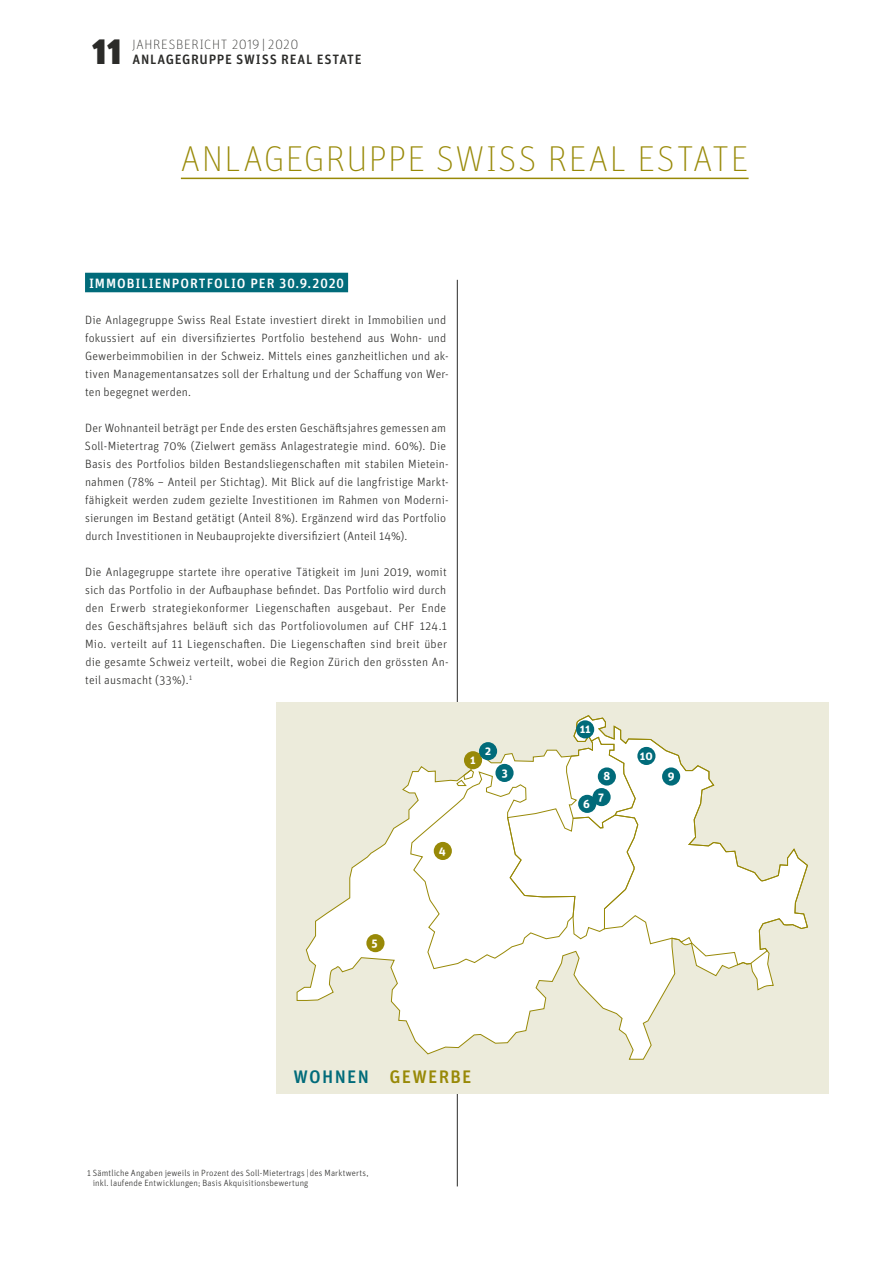
<style>
.page{position:relative;width:893px;height:1263px;background:#fff}
.page>*{position:absolute;margin:0;border:0;box-sizing:border-box;transform-origin:0 0}
.t1{font:100 36px "Unit Pro";letter-spacing:.035em;color:#988907}
.t2{font:900 35.25px "Unit Pro";color:#2b2b29}
.t3{font:500 18.15px "Unit Pro";letter-spacing:.07em;color:#988907}
.t4{font:500 13.5px "Unit Pro";letter-spacing:.065em;color:#fff}
.t5{font:500 13.5px "Unit Pro";letter-spacing:.05em;color:#2b2b29}
.t6{font:100 13.5px "Unit Pro";letter-spacing:.05em;color:#2b2b29}
.t7{font:300 12px/18px "Unit Pro";letter-spacing:.015em;color:#2b2b29}
.t8{font:700 11.55px "Unit Pro";color:#fff}
.t9{font:300 9px/10.8px "Unit Pro";letter-spacing:.015em;color:#2b2b29}
.s1{color:#016b7a}
</style>
<div class="page">
<hr style="left:457px;top:280px;width:1px;height:906px;background:#2b2b29">
<div style="left:85px;top:273px;width:263px;height:19px;background:#016b7a"></div>
<hr style="left:181px;top:178px;width:568px;height:1px;background:#988907">
<div style="left:276px;top:702px;width:553px;height:392px;background:#ecebdb"></div>
<svg style="left:296px;top:778px;width:478px;height:282px"></svg>
<svg style="left:573px;top:716px;width:235px;height:250px"></svg>
<svg style="left:410px;top:736px;width:229px;height:233px;background:#f9f9f3"></svg>
<div style="left:464px;top:751px;width:18px;height:18px;background:#988907;border-radius:50%"></div>
<div style="left:479px;top:742px;width:18px;height:18px;background:#016b7a;border-radius:50%"></div>
<div style="left:495px;top:764px;width:19px;height:18px;background:#016b7a;border-radius:50%"></div>
<div style="left:434px;top:842px;width:18px;height:18px;background:#988907;border-radius:50%"></div>
<div style="left:366px;top:934px;width:18px;height:18px;background:#988907;border-radius:50%"></div>
<div style="left:578px;top:795px;width:18px;height:18px;background:#016b7a;border-radius:50%"></div>
<div style="left:592px;top:788px;width:19px;height:18px;background:#016b7a;border-radius:50%"></div>
<div style="left:598px;top:767px;width:18px;height:18px;background:#016b7a;border-radius:50%"></div>
<div style="left:662px;top:767px;width:18px;height:18px;background:#016b7a;border-radius:50%"></div>
<div style="left:637px;top:747px;width:18px;height:18px;background:#016b7a;border-radius:50%"></div>
<div style="left:576px;top:720px;width:18px;height:18px;background:#016b7a;border-radius:50%"></div>
<h2 class="t2" style="left:92px;top:25px;width:33px">11</h2>
<p class="t6" style="left:133px;top:36px;width:167px">JAHRESBERICHT 2019 | 2020</p>
<p class="t5" style="left:133px;top:49px;width:231px">ANLAGEGRUPPE SWISS REAL ESTATE</p>
<h1 class="t1" style="left:181px;top:137px;width:569px">ANLAGEGRUPPE SWISS REAL ESTATE</h1>
<p class="t4" style="left:89px;top:274px;width:256px">IMMOBILIENPORTFOLIO PER 30.9.2020</p>
<p class="t7" style="left:85px;top:311px;width:365px">Die Anlagegruppe Swiss Real Estate investiert direkt in Immobilien und fokussiert auf ein diversifiziertes Portfolio bestehend aus Wohn- und Gewerbeimmobilien in der Schweiz. Mittels eines ganzheitlichen und ak&shy;tiven Managementansatzes soll der Erhaltung und der Schaffung von Wer&shy;ten begegnet werden.</p>
<p class="t7" style="left:85px;top:419px;width:365px">Der Wohnanteil beträgt per Ende des ersten Geschäftsjahres gemessen am Soll-Mietertrag 70% (Zielwert gemäss Anlagestrategie mind. 60%). Die Basis des Portfolios bilden Bestandsliegenschaften mit stabilen Mietein&shy;nahmen (78% – Anteil per Stichtag). Mit Blick auf die langfristige Markt&shy;fähigkeit werden zudem gezielte Investitionen im Rahmen von Moderni&shy;sierungen im Bestand getätigt (Anteil 8%). Ergänzend wird das Portfolio durch Investitionen in Neubauprojekte diversifiziert (Anteil 14%).</p>
<p class="t7" style="left:85px;top:563px;width:365px">Die Anlagegruppe startete ihre operative Tätigkeit im Juni 2019, womit sich das Portfolio in der Aufbauphase befindet. Das Portfolio wird durch den Erwerb strategiekonformer Liegenschaften ausgebaut. Per Ende des Geschäftsjahres beläuft sich das Portfoliovolumen auf CHF 124.1<br>Mio. verteilt auf 11 Liegenschaften. Die Liegenschaften sind breit über die gesamte Schweiz verteilt, wobei die Region Zürich den grössten An&shy;teil ausmacht (33%).<sup>1</sup></p>
<p class="t8" style="left:470px;top:751px;width:7px">1</p>
<p class="t8" style="left:485px;top:742px;width:8px">2</p>
<p class="t8" style="left:502px;top:764px;width:7px">3</p>
<p class="t8" style="left:439px;top:842px;width:9px">4</p>
<p class="t8" style="left:371px;top:934px;width:8px">5</p>
<h3 class="t3" style="left:293px;top:1064px;width:179px"><span class="s1">WOHNEN</span> GEWERBE</h3>
<p class="t9" style="left:93px;top:1167px;width:277px;text-indent:-6px">1 Sämtliche Angaben jeweils in Prozent des Soll-Mietertrags |des Marktwerts, inkl. laufende Entwicklungen; Basis Akquisitionsbewertung</p>
<p class="t8" style="left:580px;top:721px;width:13px">11</p>
<p class="t8" style="left:583px;top:795px;width:8px">6</p>
<p class="t8" style="left:640px;top:747px;width:14px">10</p>
<p class="t8" style="left:603px;top:768px;width:8px">8</p>
<p class="t8" style="left:668px;top:768px;width:8px">9</p>
<p class="t8" style="left:598px;top:788px;width:7px">7</p>
</div>
